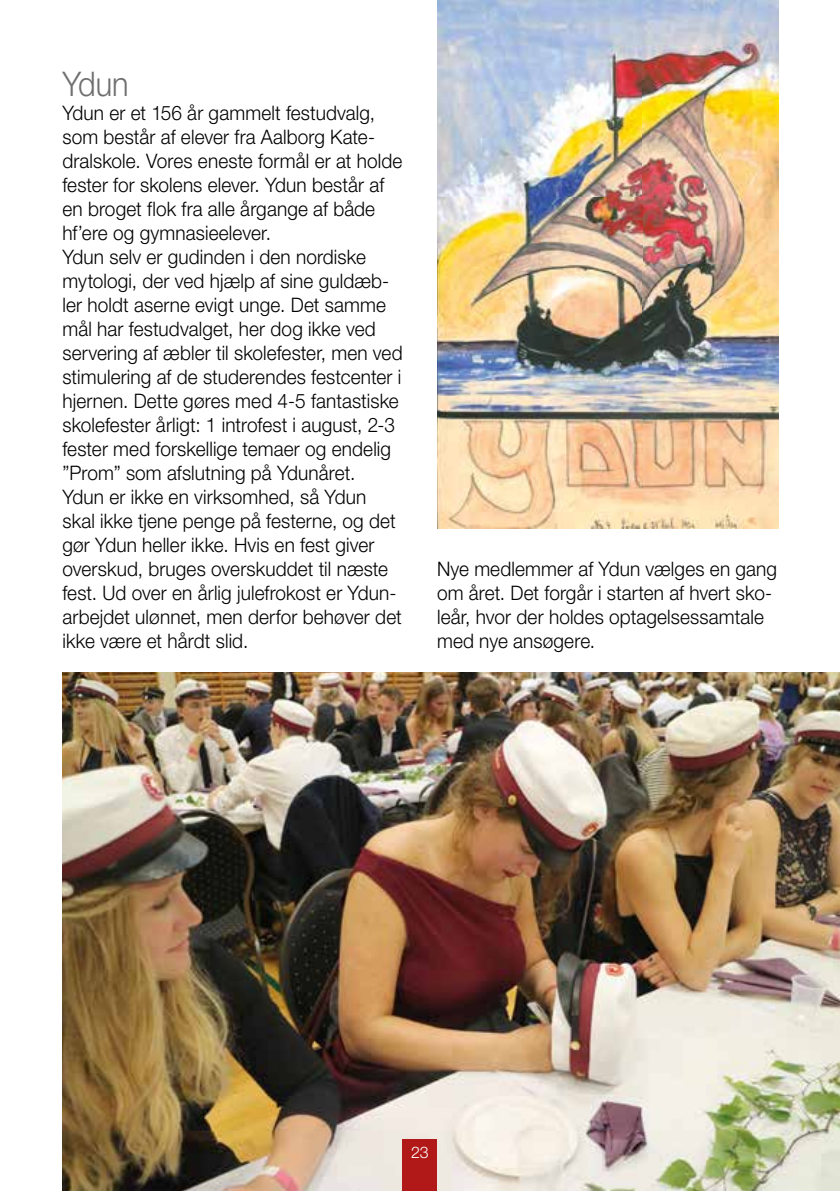
<style>
.page{position:relative;width:840px;height:1191px;background:#fff}
.page>*{position:absolute;margin:0;border:0;box-sizing:border-box;transform-origin:0 0}
.t1{font:300 34px "Helvetica Neue LT Std";color:#706f6f;scale:.9 1}
.t2{font:300 20px/24px "Helvetica Neue LT Std";letter-spacing:.005em;color:#000;scale:.95 1}
.t3{font:300 16px "Helvetica Neue LT Std";color:#fff}
</style>
<div class="page">
<img style="left:62px;top:672px;width:777px;height:519px">
<img style="left:437px;top:0;width:341px;height:528px">
<div style="left:403px;top:1140px;width:34px;height:51px;background:#b11918"></div>
<h1 class="t1" style="left:62px;top:63px;width:75px">Ydun</h1>
<p class="t2" style="left:62px;top:100px;width:359px">Ydun er et 156 år gammelt festudvalg, som består af elever fra Aalborg Kate&shy;dralskole. Vores eneste formål er at holde fester for skolens elever. Ydun består af en broget flok fra alle årgange af både hf’ere og gymnasieelever.<br>Ydun selv er gudinden i den nordiske mytologi, der ved hjælp af sine guldæb&shy;ler holdt aserne evigt unge. Det samme mål har festudvalget, her dog ikke ved servering af æbler til skolefester, men ved stimulering af de studerendes festcenter i hjernen. Dette gøres med 4-5 fantastiske skolefester årligt: 1 introfest i august, 2-3 fester med forskellige temaer og endelig ”Prom” som afslutning på Ydunåret.<br>Ydun er ikke en virksomhed, så Ydun skal ikke tjene penge på festerne, og det gør Ydun heller ikke. Hvis en fest giver overskud, bruges overskuddet til næste fest. Ud over en årlig julefrokost er Ydun&shy;arbejdet ulønnet, men derfor behøver det ikke være et hårdt slid.</p>
<p class="t2" style="left:437px;top:556px;width:359px">Nye medlemmer af Ydun vælges en gang om året. Det forgår i starten af hvert sko&shy;leår, hvor der holdes optagelsessamtale med nye ansøgere.</p>
<p class="t3" style="left:411px;top:1142px;width:19px">23</p>
</div>
